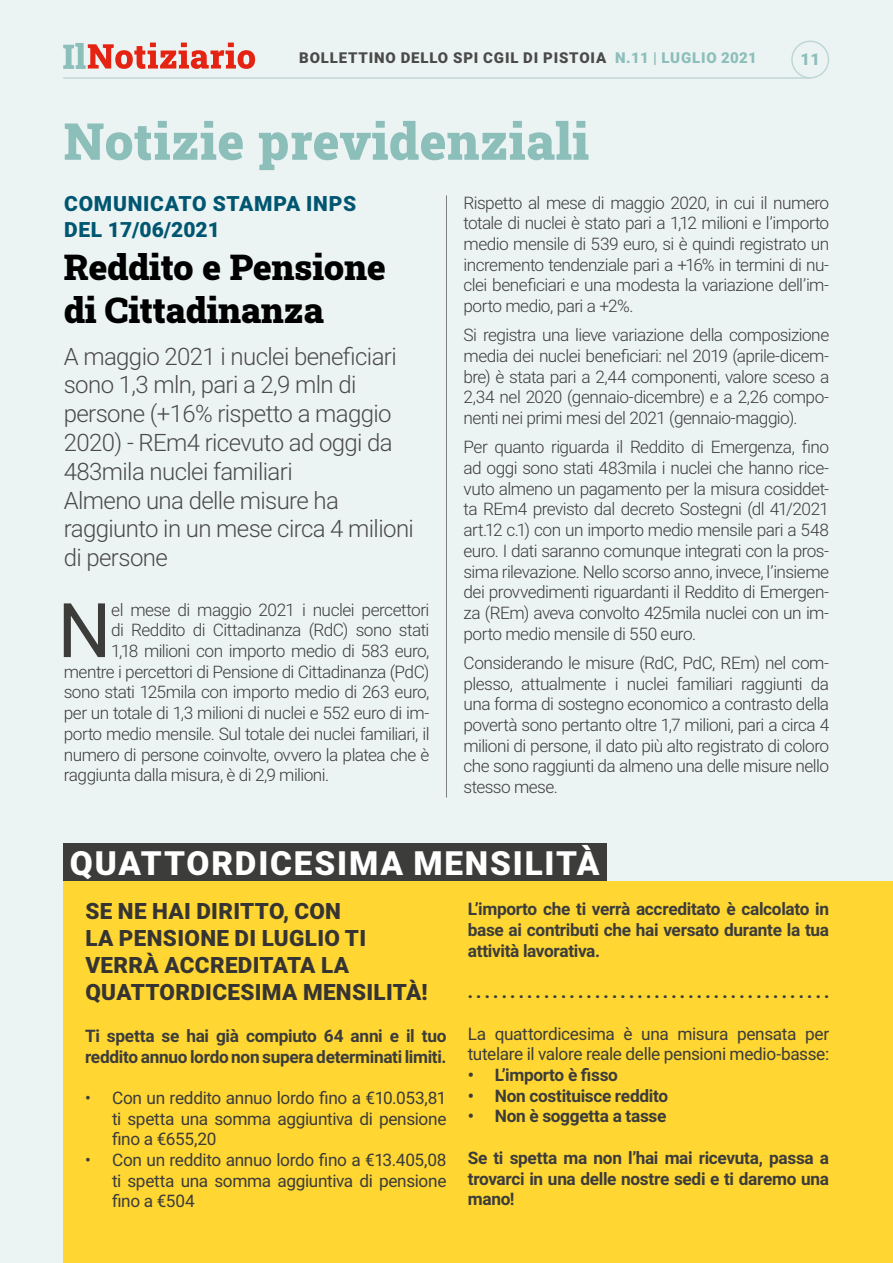
<style>
.page{position:relative;width:893px;height:1263px;background:#ecf3f3}
.page>*{position:absolute;margin:0;border:0;box-sizing:border-box;transform-origin:0 0}
.t1{font:75.45px "Roboto";color:#3c3c3b}
.t2{font:900 51px "Roboto Slab";letter-spacing:.01em;color:#8cbeba}
.t3{font:900 36px/43.2px "Roboto Slab";letter-spacing:-.005em;color:#000}
.t4{font:900 33.3px "Roboto";letter-spacing:.055em;color:#fff}
.t5{font:300 24px/28.8px "Roboto";letter-spacing:-.025em;color:#4a4a49}
.t6{font:900 22.5px/27px "Roboto";letter-spacing:.015em;color:#353433}
.t7{font:900 21px/25.2px "Roboto";letter-spacing:.035em;color:#005671}
.t8{font:300 17.25px/20.7px "Roboto";letter-spacing:-.03em;color:#3c3c3b;text-align:justify}
.t9{font:700 17.25px/20.7px "Roboto";letter-spacing:-.02em;color:#3c3c3b;text-align:justify}
.t10{font:17.25px/20.7px "Roboto";letter-spacing:-.02em;color:#3c3c3b;text-align:justify}
.t11{font:900 17.25px "Roboto";color:#3c3c3b}
.t12{font:900 16.5px "Roboto";color:#8cbeba}
.t13{font:900 15px "Roboto";letter-spacing:.055em;color:#4a4a49}
.s1{color:#8cbeba}
</style>
<div class="page">
<svg style="left:63px;top:43px;width:192px;height:26px"></svg>
<hr style="left:63px;top:77px;width:748px;height:2px;background:#bfd8d6">
<div style="left:791px;top:41px;width:38px;height:38px;border:2px solid #bfd8d6;border-radius:50%"></div>
<hr style="left:446px;top:196px;width:1px;height:601px;background:#808080">
<div style="left:64px;top:881px;width:829px;height:382px;background:#ffd632"></div>
<div style="left:63px;top:843px;width:543px;height:38px;background:#3c3c3b"></div>
<p class="t13" style="left:299px;top:47px;width:459px">BOLLETTINO DELLO SPI CGIL DI PISTOIA <span class="s1">N.11 | LUGLIO 2021</span></p>
<p class="t12" style="left:800px;top:47px;width:21px">11</p>
<h2 class="t2" style="left:64px;top:106px;width:527px">Notizie previdenziali</h2>
<p class="t7" style="left:64px;top:190px;width:294px">COMUNICATO STAMPA INPS<br>DEL 17/06/2021</p>
<h3 class="t3" style="left:64px;top:244px;width:324px">Reddito e Pensione di Cittadinanza</h3>
<h3 class="t5" style="left:64px;top:341px;width:352px">A maggio 2021 i nuclei beneficiari sono 1,3 mln, pari a 2,9 mln di persone (+16% rispetto a maggio<br>2020) - REm4 ricevuto ad oggi da<br>483mila nuclei familiari<br>Almeno una delle misure ha raggiunto in un mese circa 4 milioni di persone</h3>
<h1 class="t1" style="left:58px;top:577px;width:55px">N</h1>
<p class="t8" style="left:111px;top:598px;width:320px">el mese di maggio 2021 i nuclei percettori</p>
<p class="t8" style="left:111px;top:619px;width:320px">di Reddito di Cittadinanza (RdC) sono stati</p>
<p class="t8" style="left:111px;top:640px;width:320px">1,18 milioni con importo medio di 583 euro,</p>
<p class="t8" style="left:64px;top:661px;width:367px">mentre i percettori di Pensione di Cittadinanza (PdC)</p>
<p class="t8" style="left:64px;top:681px;width:367px">sono stati 125mila con importo medio di 263 euro,</p>
<p class="t8" style="left:64px;top:702px;width:367px">per un totale di 1,3 milioni di nuclei e 552 euro di im-</p>
<p class="t8" style="left:64px;top:723px;width:367px">porto medio mensile. Sul totale dei nuclei familiari, il</p>
<p class="t8" style="left:64px;top:743px;width:367px">numero di persone coinvolte, ovvero la platea che è</p>
<p class="t8" style="left:64px;top:764px;width:267px">raggiunta dalla misura, è di 2,9 milioni.</p>
<p class="t8" style="left:463px;top:191px;width:367px">Rispetto al mese di maggio 2020, in cui il numero totale di nuclei è stato pari a 1,12 milioni e l’importo medio mensile di 539 euro, si è quindi registrato un incremento tendenziale pari a +16% in termini di nu&shy;clei beneficiari e una modesta la variazione dell’im&shy;porto medio, pari a +2%.</p>
<p class="t8" style="left:463px;top:324px;width:367px">Si registra una lieve variazione della composizione media dei nuclei beneficiari: nel 2019 (aprile-dicem&shy;bre) è stata pari a 2,44 componenti, valore sceso a 2,34 nel 2020 (gennaio-dicembre) e a 2,26 compo&shy;nenti nei primi mesi del 2021 (gennaio-maggio).</p>
<p class="t8" style="left:463px;top:436px;width:367px">Per quanto riguarda il Reddito di Emergenza, fino ad oggi sono stati 483mila i nuclei che hanno rice&shy;vuto almeno un pagamento per la misura cosiddet&shy;ta REm4 previsto dal decreto Sostegni (dl 41/2021 art.12 c.1) con un importo medio mensile pari a 548 euro. I dati saranno comunque integrati con la pros&shy;sima rilevazione. Nello scorso anno, invece, l’insieme dei provvedimenti riguardanti il Reddito di Emergen&shy;za (REm) aveva convolto 425mila nuclei con un im&shy;porto medio mensile di 550 euro.</p>
<p class="t8" style="left:463px;top:652px;width:367px">Considerando le misure (RdC, PdC, REm) nel com&shy;plesso, attualmente i nuclei familiari raggiunti da una forma di sostegno economico a contrasto della povertà sono pertanto oltre 1,7 milioni, pari a circa 4 milioni di persone, il dato più alto registrato di coloro che sono raggiunti da almeno una delle misure nello stesso mese.</p>
<h3 class="t4" style="left:70px;top:839px;width:531px">QUATTORDICESIMA MENSILITÀ</h3>
<h3 class="t6" style="left:85px;top:897px;width:344px">SE NE HAI DIRITTO, CON<br>LA PENSIONE DI LUGLIO TI<br>VERRÀ ACCREDITATA LA<br>QUATTORDICESIMA MENSILITÀ!</h3>
<p class="t9" style="left:85px;top:1025px;width:363px">Ti spetta se hai già compiuto 64 anni e il tuo reddito annuo lordo non supera determinati limiti.</p>
<p class="t10" style="left:112px;top:1087px;width:336px;text-indent:-27px">• Con un reddito annuo lordo fino a €10.053,81 ti spetta una somma aggiuntiva di pensione fino a €655,20</p>
<p class="t10" style="left:112px;top:1149px;width:336px;text-indent:-27px">• Con un reddito annuo lordo fino a €13.405,08 ti spetta una somma aggiuntiva di pensione fino a €504</p>
<p class="t9" style="left:468px;top:898px;width:363px">L’importo che ti verrà accreditato è calcolato in base ai contributi che hai versato durante la tua attività lavorativa.</p>
<p class="t11" style="left:468px;top:980px;width:363px">. . . . . . . . . . . . . . . . . . . . . . . . . . . . . . . . . . . . . . . . . . .</p>
<p class="t10" style="left:468px;top:1022px;width:363px">La quattordicesima è una misura pensata per tutelare il valore reale delle pensioni medio-basse:</p>
<p class="t9" style="left:468px;top:1064px;width:152px">• L’importo è fisso</p>
<p class="t9" style="left:468px;top:1085px;width:202px">• Non costituisce reddito</p>
<p class="t9" style="left:468px;top:1105px;width:200px">• Non è soggetta a tasse</p>
<p class="t9" style="left:468px;top:1147px;width:363px">Se ti spetta ma non l’hai mai ricevuta, passa a trovarci in una delle nostre sedi e ti daremo una mano!</p>
</div>
